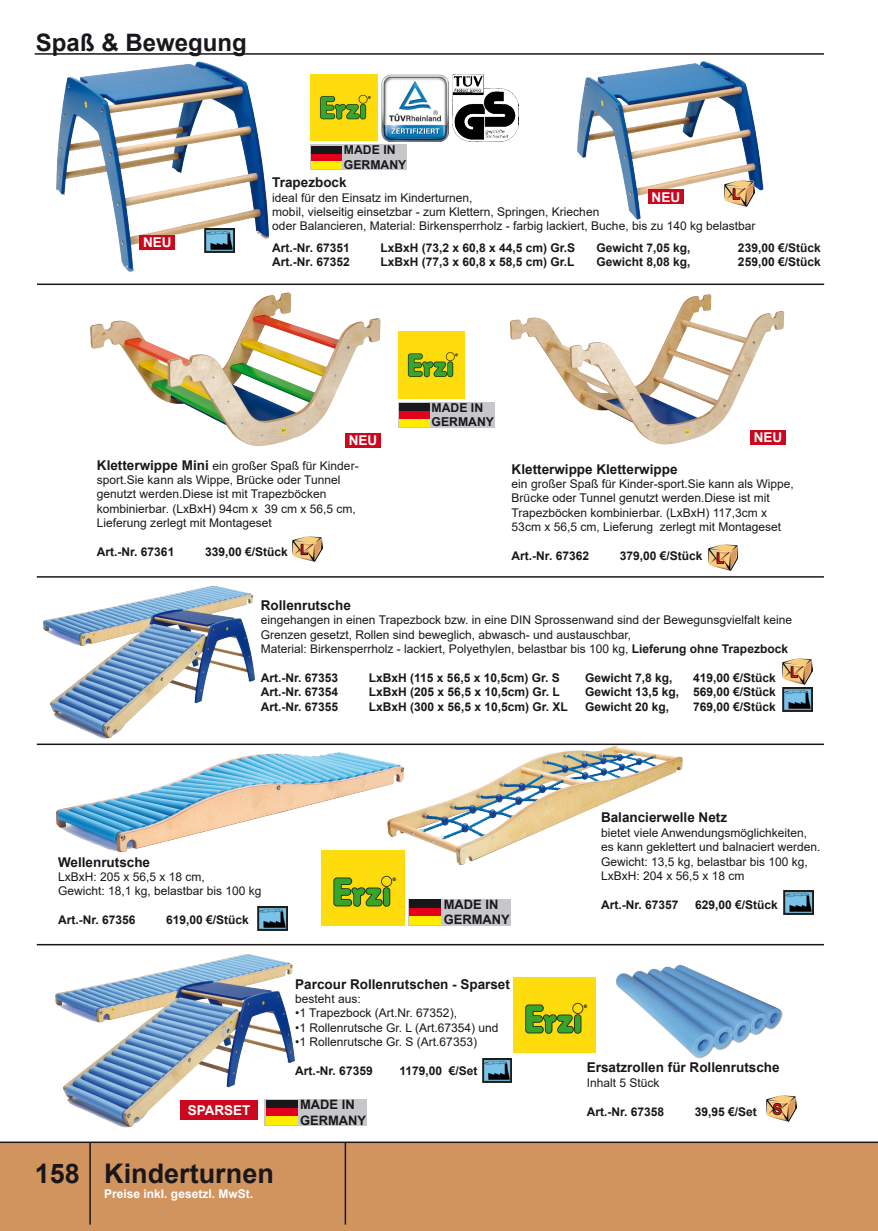
<style>
.page{position:relative;width:878px;height:1231px;background:#fff}
.page>*{position:absolute;margin:0;border:0;box-sizing:border-box;transform-origin:0 0}
.t1{font:700 27px "Arial";color:#1a171c}
.t2{font:700 24px "Arial";color:#1a171c}
.t3{font:700 13.5px "Arial";color:#1a171c}
.t4{font:700 13.5px "Arial";color:#fff}
.t5{font:700 12.9px/15.6px "Arial";color:#1a171c}
.t6{font:700 12.3px/14.7px "Arial";color:#1a171c}
.t7{font:12px/14.4px "Arial";color:#1a171c}
.t8{font:700 12px "Arial";color:#1a171c}
.t9{font:700 12px "Arial";color:#fefefe}
.s1{font-weight:700;font-size:13.5px}
.s2{font-weight:700}
</style>
<div class="page">
<div style="left:0;top:1142px;width:877px;height:88px;background:#d1945f"></div>
<hr style="left:35px;top:53px;width:788px;height:2px;background:#1a171c">
<hr style="left:89px;top:1142px;width:2px;height:82px;background:#1a171c">
<hr style="left:344px;top:1142px;width:2px;height:82px;background:#1a171c">
<hr style="left:0;top:1141px;width:877px;height:1px;background:#1a171c">
<img style="left:90px;top:292px;width:290px;height:154px">
<hr style="left:37px;top:283px;width:787px;height:2px;background:#1a171c">
<hr style="left:37px;top:743px;width:786px;height:2px;background:#1a171c">
<img style="left:56px;top:61px;width:213px;height:211px">
<img style="left:577px;top:61px;width:186px;height:159px">
<img style="left:310px;top:74px;width:67px;height:67px">
<img style="left:381px;top:74px;width:67px;height:67px">
<img style="left:452px;top:74px;width:67px;height:68px">
<div style="left:310px;top:145px;width:97px;height:25px;background:#c6c7c9"></div>
<div style="left:311px;top:146px;width:31px;height:7px;background:#1a171c"></div>
<div style="left:311px;top:153px;width:31px;height:8px;background:#e2001a"></div>
<div style="left:311px;top:161px;width:31px;height:8px;background:#ffed00"></div>
<div style="left:648px;top:189px;width:35px;height:15px;background:#cd071e"></div>
<div style="left:140px;top:235px;width:35px;height:14px;background:#cd071e"></div>
<img style="left:724px;top:181px;width:30px;height:25px">
<img style="left:205px;top:228px;width:29px;height:24px">
<img style="left:43px;top:585px;width:212px;height:154px">
<img style="left:56px;top:752px;width:331px;height:100px">
<img style="left:387px;top:746px;width:296px;height:118px">
<hr style="left:37px;top:576px;width:786px;height:1px;background:#1a171c">
<hr style="left:37px;top:943px;width:786px;height:2px;background:#1a171c">
<img style="left:258px;top:906px;width:29px;height:24px">
<img style="left:783px;top:890px;width:29px;height:24px">
<img style="left:782px;top:687px;width:30px;height:24px">
<img style="left:782px;top:658px;width:30px;height:26px">
<img style="left:55px;top:954px;width:241px;height:173px">
<div style="left:345px;top:432px;width:35px;height:15px;background:#cd071e"></div>
<div style="left:750px;top:429px;width:35px;height:15px;background:#cd071e"></div>
<div style="left:180px;top:1100px;width:78px;height:19px;background:#cd071e"></div>
<img style="left:482px;top:1058px;width:30px;height:24px">
<img style="left:616px;top:964px;width:166px;height:95px">
<img style="left:766px;top:1095px;width:30px;height:26px">
<img style="left:510px;top:295px;width:274px;height:149px">
<img style="left:292px;top:536px;width:30px;height:25px">
<img style="left:708px;top:544px;width:29px;height:26px">
<img style="left:398px;top:332px;width:66px;height:66px">
<div style="left:398px;top:402px;width:97px;height:25px;background:#c6c7c9"></div>
<div style="left:399px;top:403px;width:30px;height:8px;background:#1a171c"></div>
<div style="left:399px;top:411px;width:30px;height:8px;background:#e2001a"></div>
<div style="left:399px;top:418px;width:30px;height:8px;background:#ffed00"></div>
<img style="left:322px;top:851px;width:82px;height:74px">
<div style="left:408px;top:898px;width:102px;height:27px;background:#c6c7c9"></div>
<div style="left:409px;top:899px;width:32px;height:9px;background:#1a171c"></div>
<div style="left:409px;top:908px;width:32px;height:8px;background:#e2001a"></div>
<div style="left:409px;top:916px;width:32px;height:8px;background:#ffed00"></div>
<div style="left:265px;top:1098px;width:102px;height:27px;background:#c6c7c9"></div>
<div style="left:266px;top:1099px;width:32px;height:9px;background:#1a171c"></div>
<div style="left:266px;top:1108px;width:32px;height:8px;background:#e2001a"></div>
<div style="left:266px;top:1116px;width:32px;height:8px;background:#ffed00"></div>
<img style="left:513px;top:977px;width:82px;height:75px">
<p class="t2" style="left:36px;top:25px;width:212px">Spaß &amp; Bewegung</p>
<p class="t4" style="left:143px;top:233px;width:30px">NEU</p>
<p class="t6" style="left:344px;top:143px;width:64px">MADE IN<br>GERMANY</p>
<p class="t3" style="left:272px;top:173px;width:76px">Trapezbock</p>
<p class="t7" style="left:272px;top:190px;width:484px">ideal für den Einsatz im Kinderturnen,<br>mobil, vielseitig einsetzbar - zum Klettern, Springen, Kriechen<br>oder Balancieren, Material: Birkensperrholz - farbig lackiert, Buche, bis zu 140 kg belastbar</p>
<p class="t8" style="left:272px;top:239px;width:79px">Art.-Nr. 67351</p>
<p class="t8" style="left:380px;top:239px;width:196px">LxBxH (73,2 x 60,8 x 44,5 cm) Gr.S</p>
<p class="t8" style="left:596px;top:239px;width:96px">Gewicht 7,05 kg,</p>
<p class="t8" style="left:737px;top:239px;width:84px">239,00 €/Stück</p>
<p class="t8" style="left:272px;top:254px;width:79px">Art.-Nr. 67352</p>
<p class="t8" style="left:380px;top:254px;width:196px">LxBxH (77,3 x 60,8 x 58,5 cm) Gr.L</p>
<p class="t8" style="left:596px;top:254px;width:96px">Gewicht 8,08 kg,</p>
<p class="t8" style="left:737px;top:254px;width:84px">259,00 €/Stück</p>
<p class="t4" style="left:651px;top:187px;width:30px">NEU</p>
<p class="t6" style="left:431px;top:400px;width:64px">MADE IN<br>GERMANY</p>
<p class="t4" style="left:349px;top:430px;width:30px">NEU</p>
<p class="t4" style="left:753px;top:428px;width:30px">NEU</p>
<p class="t7" style="left:97px;top:458px;width:263px"><span class="s1">Kletterwippe Mini</span> ein großer Spaß für Kinder&shy;sport.Sie kann als Wippe, Brücke oder Tunnel genutzt werden.Diese ist mit Trapezböcken kombinierbar. (LxBxH) 94cm x 39 cm x 56,5 cm, Lieferung zerlegt mit Montageset</p>
<p class="t8" style="left:97px;top:543px;width:79px">Art.-Nr. 67361</p>
<p class="t8" style="left:205px;top:543px;width:84px">339,00 €/Stück</p>
<p class="t3" style="left:511px;top:459px;width:167px">Kletterwippe Kletterwippe</p>
<p class="t7" style="left:511px;top:476px;width:284px">ein großer Spaß für Kinder-sport.Sie kann als Wippe, Brücke oder Tunnel genutzt werden.Diese ist mit Trapezböcken kombinierbar. (LxBxH) 117,3cm x 53cm x 56,5 cm, Lieferung zerlegt mit Montageset</p>
<p class="t8" style="left:511px;top:547px;width:79px">Art.-Nr. 67362</p>
<p class="t8" style="left:619px;top:547px;width:84px">379,00 €/Stück</p>
<p class="t3" style="left:261px;top:595px;width:92px">Rollenrutsche</p>
<p class="t7" style="left:261px;top:613px;width:532px">eingehangen in einen Trapezbock bzw. in eine DIN Sprossenwand sind der Bewegunsgvielfalt keine</p>
<p class="t7" style="left:261px;top:627px;width:372px">Grenzen gesetzt, Rollen sind beweglich, abwasch- und austauschbar,</p>
<p class="t7" style="left:261px;top:641px;width:528px">Material: Birkensperrholz - lackiert, Polyethylen, belastbar bis 100 kg, <span class="s2">Lieferung ohne Trapezbock</span></p>
<p class="t8" style="left:261px;top:669px;width:79px">Art.-Nr. 67353</p>
<p class="t8" style="left:369px;top:669px;width:192px">LxBxH (115 x 56,5 x 10,5cm) Gr. S</p>
<p class="t8" style="left:585px;top:669px;width:89px">Gewicht 7,8 kg,</p>
<p class="t8" style="left:693px;top:669px;width:84px">419,00 €/Stück</p>
<p class="t8" style="left:261px;top:683px;width:79px">Art.-Nr. 67354</p>
<p class="t8" style="left:369px;top:683px;width:192px">LxBxH (205 x 56,5 x 10,5cm) Gr. L</p>
<p class="t8" style="left:585px;top:683px;width:192px">Gewicht 13,5 kg, 569,00 €/Stück</p>
<p class="t8" style="left:261px;top:698px;width:79px">Art.-Nr. 67355</p>
<p class="t8" style="left:369px;top:698px;width:200px">LxBxH (300 x 56,5 x 10,5cm) Gr. XL</p>
<p class="t8" style="left:585px;top:698px;width:86px">Gewicht 20 kg,</p>
<p class="t8" style="left:693px;top:698px;width:84px">769,00 €/Stück</p>
<p class="t3" style="left:58px;top:852px;width:94px">Wellenrutsche</p>
<p class="t7" style="left:58px;top:869px;width:148px">LxBxH: 205 x 56,5 x 18 cm,</p>
<p class="t7" style="left:58px;top:883px;width:205px">Gewicht: 18,1 kg, belastbar bis 100 kg</p>
<p class="t8" style="left:58px;top:911px;width:79px">Art.-Nr. 67356</p>
<p class="t8" style="left:166px;top:911px;width:84px">619,00 €/Stück</p>
<p class="t4" style="left:188px;top:1100px;width:64px">SPARSET</p>
<h1 class="t1" style="left:35px;top:1154px;width:240px">158 Kinderturnen</h1>
<p class="t9" style="left:104px;top:1184px;width:150px">Preise inkl. gesetzl. MwSt.</p>
<p class="t5" style="left:443px;top:896px;width:68px">MADE IN<br>GERMANY</p>
<p class="t3" style="left:295px;top:974px;width:216px">Parcour Rollenrutschen - Sparset</p>
<p class="t7" style="left:295px;top:991px;width:67px">besteht aus:</p>
<p class="t7" style="left:295px;top:1005px;width:163px">•1 Trapezbock (Art.Nr. 67352),</p>
<p class="t7" style="left:295px;top:1020px;width:205px">•1 Rollenrutsche Gr. L (Art.67354) und</p>
<p class="t7" style="left:295px;top:1034px;width:183px">•1 Rollenrutsche Gr. S (Art.67353)</p>
<p class="t8" style="left:295px;top:1062px;width:79px">Art.-Nr. 67359</p>
<p class="t8" style="left:399px;top:1062px;width:80px">1179,00 €/Set</p>
<p class="t5" style="left:300px;top:1096px;width:68px">MADE IN<br>GERMANY</p>
<p class="t3" style="left:601px;top:808px;width:128px">Balancierwelle Netz</p>
<p class="t7" style="left:601px;top:825px;width:221px">bietet viele Anwendungsmöglichkeiten, es kann geklettert und balnaciert werden.</p>
<p class="t7" style="left:601px;top:854px;width:208px">Gewicht: 13,5 kg, belastbar bis 100 kg,</p>
<p class="t7" style="left:601px;top:868px;width:145px">LxBxH: 204 x 56,5 x 18 cm</p>
<p class="t8" style="left:601px;top:896px;width:79px">Art.-Nr. 67357</p>
<p class="t8" style="left:695px;top:896px;width:84px">629,00 €/Stück</p>
<p class="t3" style="left:586px;top:1058px;width:194px">Ersatzrollen für Rollenrutsche</p>
<p class="t7" style="left:586px;top:1075px;width:74px">Inhalt 5 Stück</p>
<p class="t8" style="left:586px;top:1102px;width:79px">Art.-Nr. 67358</p>
<p class="t8" style="left:694px;top:1102px;width:64px">39,95 €/Set</p>
</div>
